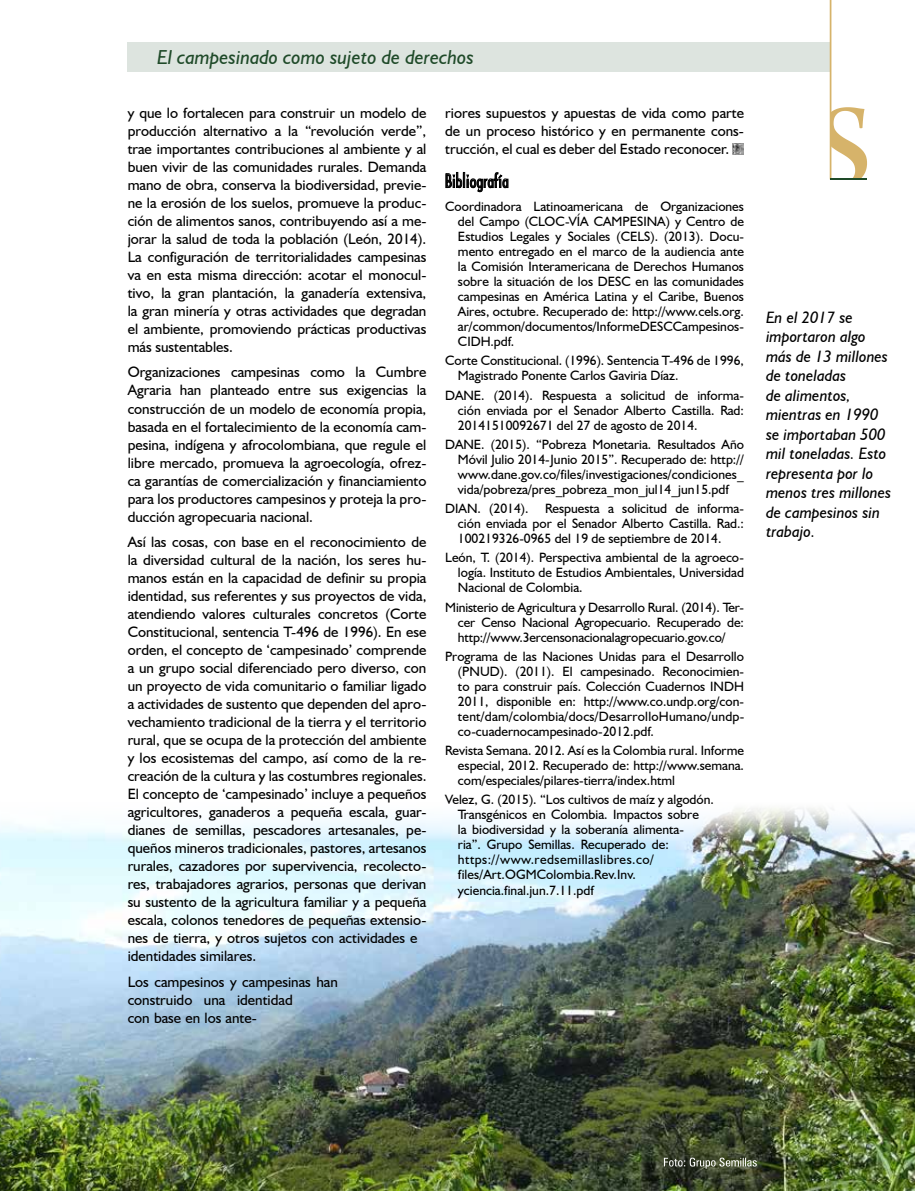
<style>
.page{position:relative;width:915px;height:1191px;background:#fff}
.page>*{position:absolute;margin:0;border:0;box-sizing:border-box;transform-origin:0 0}
.t1{font:italic 20.25px "Humanist 521 BT";color:#1f4a29}
.t2{font:18px "Architecture Plain";color:#000}
.t3{font:italic 16.5px/19.5px "Humanist 521 BT";color:#000}
.t4{font:15px/18px "Humanist 521 BT";color:#000;text-align:justify}
.t5{font:13.5px/15px "Humanist 521 BT";color:#000;text-align:justify}
</style>
<div class="page">
<div style="left:128px;top:43px;width:701px;height:29px;background:#dde4df"></div>
<svg style="left:829px;top:0;width:37px;height:178px"></svg>
<hr style="left:829px;top:178px;width:37px;height:1px;background:#1e4a28">
<img style="left:0;top:808px;width:914px;height:383px">
<svg style="left:732px;top:143px;width:11px;height:11px"></svg>
<svg style="left:445px;top:172px;width:63px;height:20px"></svg>
<svg style="left:663px;top:1157px;width:93px;height:11px"></svg>
<h1 class="t1" style="left:157px;top:45px;width:318px">El campesinado como sujeto de derechos</h1>
<p class="t4" style="left:128px;top:103px;width:300px">y que lo fortalecen para construir un modelo de producción alternativo a la “revolución verde”, trae importantes contribuciones al ambiente y al buen vivir de las comunidades rurales. Demanda mano de obra, conserva la biodiversidad, previe&shy;ne la erosión de los suelos, promueve la produc&shy;ción de alimentos sanos, contribuyendo así a me&shy;jorar la salud de toda la población (León, 2014).<br>La configuración de territorialidades campesinas va en esta misma dirección: acotar el monocul&shy;tivo, la gran plantación, la ganadería extensiva, la gran minería y otras actividades que degradan el ambiente, promoviendo prácticas productivas más sustentables.</p>
<p class="t4" style="left:128px;top:363px;width:300px">Organizaciones campesinas como la Cumbre Agraria han planteado entre sus exigencias la construcción de un modelo de economía propia, basada en el fortalecimiento de la economía cam&shy;pesina, indígena y afrocolombiana, que regule el libre mercado, promueva la agroecología, ofrez&shy;ca garantías de comercialización y financiamiento para los productores campesinos y proteja la pro&shy;ducción agropecuaria nacional.</p>
<p class="t4" style="left:128px;top:533px;width:300px;text-align:left">Así las cosas, con base en el reconocimiento de la diversidad cultural de la nación, los seres hu&shy;manos están en la capacidad de definir su propia identidad, sus referentes y sus proyectos de vida, atendiendo valores culturales concretos (Corte Constitucional, sentencia T-496 de 1996). En ese orden, el concepto de ‘campesinado’ comprende a un grupo social diferenciado pero diverso, con un proyecto de vida comunitario o familiar ligado a actividades de sustento que dependen del apro&shy;vechamiento tradicional de la tierra y el territorio rural, que se ocupa de la protección del ambiente y los ecosistemas del campo, así como de la re&shy;creación de la cultura y las costumbres regionales.<br>El concepto de ‘campesinado’ incluye a pequeños agricultores, ganaderos a pequeña escala, guar&shy;dianes de semillas, pescadores artesanales, pe&shy;queños mineros tradicionales, pastores, artesanos rurales, cazadores por supervivencia, recolecto&shy;res, trabajadores agrarios, personas que derivan su sustento de la agricultura familiar y a pequeña escala, colonos tenedores de pequeñas extensio&shy;nes de tierra, y otros sujetos con actividades e identidades similares.</p>
<p class="t4" style="left:128px;top:972px;width:212px;text-align:left">Los campesinos y campesinas han construido una identidad<br>con base en los ante-</p>
<p class="t4" style="left:445px;top:103px;width:300px">riores supuestos y apuestas de vida como parte de un proceso histórico y en permanente cons&shy;trucción, el cual es deber del Estado reconocer.</p>
<p class="t2" style="left:445px;top:172px;width:65px">Bibliografía</p>
<p class="t5" style="left:458px;top:199px;width:287px;text-indent:-13px">Coordinadora Latinoamericana de Organizaciones del Campo (CLOC-VÍA CAMPESINA) y Centro de Estudios Legales y Sociales (CELS). (2013). Docu&shy;mento entregado en el marco de la audiencia ante la Comisión Interamericana de Derechos Humanos sobre la situación de los DESC en las comunidades campesinas en América Latina y el Caribe, Buenos Aires, octubre. Recuperado de: http://www.cels.org. ar/common/documentos/InformeDESCCampesinos-CIDH.pdf.</p>
<p class="t5" style="left:458px;top:353px;width:287px;text-indent:-13px">Corte Constitucional. (1996). Sentencia T-496 de 1996,<br>Magistrado Ponente Carlos Gaviria Díaz.</p>
<p class="t5" style="left:458px;top:387px;width:287px;text-indent:-13px">DANE. (2014). Respuesta a solicitud de informa&shy;ción enviada por el Senador Alberto Castilla. Rad:<br>20141510092671 del 27 de agosto de 2014.</p>
<p class="t5" style="left:458px;top:436px;width:287px;text-indent:-13px">DANE. (2015). “Pobreza Monetaria. Resultados Año Móvil Julio 2014-Junio 2015”. Recuperado de: http:// www.dane.gov.co/files/investigaciones/condiciones_ vida/pobreza/pres_pobreza_mon_jul14_jun15.pdf</p>
<p class="t5" style="left:458px;top:501px;width:287px;text-indent:-13px">DIAN. (2014). Respuesta a solicitud de informa&shy;ción enviada por el Senador Alberto Castilla. Rad.:<br>100219326-0965 del 19 de septiembre de 2014.</p>
<p class="t5" style="left:458px;top:550px;width:287px;text-indent:-13px">León, T. (2014). Perspectiva ambiental de la agroeco&shy;logía. Instituto de Estudios Ambientales, Universidad Nacional de Colombia.</p>
<p class="t5" style="left:458px;top:599px;width:287px;text-indent:-13px">Ministerio de Agricultura y Desarrollo Rural. (2014). Ter&shy;cer Censo Nacional Agropecuario. Recuperado de: http://www.3ercensonacionalagropecuario.gov.co/</p>
<p class="t5" style="left:458px;top:648px;width:288px;text-indent:-13px">Programa de las Naciones Unidas para el Desarrollo (PNUD). (2011). El campesinado. Reconocimien&shy;to para construir país. Colección Cuadernos INDH 2011, disponible en: http://www.co.undp.org/con&shy;tent/dam/colombia/docs/DesarrolloHumano/undp&shy;co-cuadernocampesinado-2012.pdf.</p>
<p class="t5" style="left:458px;top:743px;width:287px;text-indent:-13px">Revista Semana. 2012. Así es la Colombia rural. Informe especial, 2012. Recuperado de: http://www.semana. com/especiales/pilares-tierra/index.html</p>
<p class="t5" style="left:458px;top:792px;width:257px;text-align:left;text-indent:-13px">Velez, G. (2015). “Los cultivos de maíz y algodón.<br>Transgénicos en Colombia. Impactos sobre<br>la biodiversidad y la soberanía alimenta-<br>ria”. Grupo Semillas. Recuperado de: https://www.redsemillaslibres.co/ files/Art.OGMColombia.Rev.Inv. yciencia.final.jun.7.11.pdf</p>
<p class="t3" style="left:765px;top:307px;width:127px">En el 2017 se importaron algo más de 13 millones de toneladas<br>de alimentos, mientras en 1990 se importaban 500 mil toneladas. Esto representa por lo menos tres millones de campesinos sin trabajo.</p>
</div>
